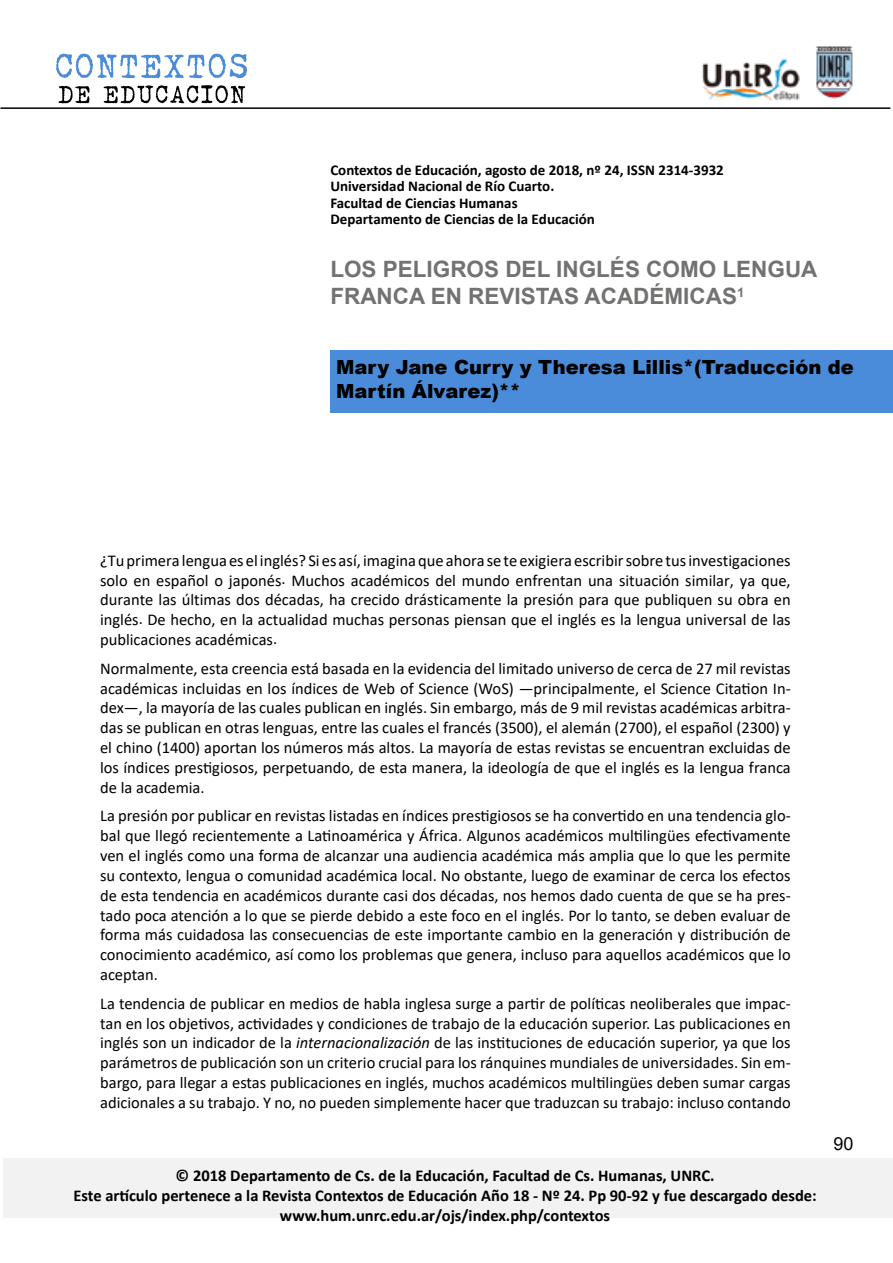
<style>
.page{position:relative;width:893px;height:1263px;background:#fff}
.page>*{position:absolute;margin:0;border:0;box-sizing:border-box;transform-origin:0 0}
.t1{font:700 22.5px/27px "Arial";color:#727271}
.t2{font:900 19.5px/23.4px "Arial";color:#000}
.t3{font:18px "Arial";color:#000}
.t4{font:16.5px/19.8px "Calibri";color:#000;text-align:justify}
.t5{font:700 16.5px/19.8px "Calibri";color:#000;text-align:center}
.t6{font:700 15px/16.5px "Calibri";color:#000}
.s1{font-style:italic}
</style>
<div class="page">
<div style="left:3px;top:1158px;width:889px;height:60px;background:#f2f2f2"></div>
<svg style="left:56px;top:54px;width:191px;height:24px"></svg>
<svg style="left:59px;top:86px;width:31px;height:17px"></svg>
<svg style="left:104px;top:85px;width:141px;height:18px"></svg>
<hr style="left:0;top:107px;width:890px;height:2px;background:#000">
<img style="left:702px;top:58px;width:98px;height:42px">
<img style="left:816px;top:46px;width:36px;height:53px">
<div style="left:330px;top:350px;width:563px;height:63px;background:#4a8cd9"></div>
<p class="t6" style="left:330px;top:162px;width:395px">Contextos de Educación, agosto de 2018, nº 24, ISSN 2314-3932<br>Universidad Nacional de Río Cuarto.<br>Facultad de Ciencias Humanas<br>Departamento de Ciencias de la Educación</p>
<h1 class="t1" style="left:330px;top:256px;width:489px">LOS PELIGROS DEL INGLÉS COMO LENGUA<br>FRANCA EN REVISTAS ACADÉMICAS<sup>1</sup></h1>
<p class="t2" style="left:336px;top:355px;width:519px">Mary Jane Curry y Theresa Lillis*(Traducción de<br>Martín Álvarez)**</p>
<p class="t4" style="left:100px;top:550px;width:692px">¿Tu primera lengua es el inglés? Si es así, imagina que ahora se te exigiera escribir sobre tus investigaciones solo en español o japonés. Muchos académicos del mundo enfrentan una situación similar, ya que, durante las últimas dos décadas, ha crecido drásticamente la presión para que publiquen su obra en inglés. De hecho, en la actualidad muchas personas piensan que el inglés es la lengua universal de las publicaciones académicas.</p>
<p class="t4" style="left:100px;top:658px;width:692px">Normalmente, esta creencia está basada en la evidencia del limitado universo de cerca de 27 mil revistas académicas incluidas en los índices de Web of Science (WoS) —principalmente, el Science Citation In&shy;dex—, la mayoría de las cuales publican en inglés. Sin embargo, más de 9 mil revistas académicas arbitra&shy;das se publican en otras lenguas, entre las cuales el francés (3500), el alemán (2700), el español (2300) y el chino (1400) aportan los números más altos. La mayoría de estas revistas se encuentran excluidas de los índices prestigiosos, perpetuando, de esta manera, la ideología de que el inglés es la lengua franca de la academia.</p>
<p class="t4" style="left:100px;top:806px;width:692px">La presión por publicar en revistas listadas en índices prestigiosos se ha convertido en una tendencia glo&shy;bal que llegó recientemente a Latinoamérica y África. Algunos académicos multilingües efectivamente ven el inglés como una forma de alcanzar una audiencia académica más amplia que lo que les permite su contexto, lengua o comunidad académica local. No obstante, luego de examinar de cerca los efectos de esta tendencia en académicos durante casi dos décadas, nos hemos dado cuenta de que se ha pres&shy;tado poca atención a lo que se pierde debido a este foco en el inglés. Por lo tanto, se deben evaluar de forma más cuidadosa las consecuencias de este importante cambio en la generación y distribución de conocimiento académico, así como los problemas que genera, incluso para aquellos académicos que lo aceptan.</p>
<p class="t4" style="left:100px;top:993px;width:692px">La tendencia de publicar en medios de habla inglesa surge a partir de políticas neoliberales que impac&shy;tan en los objetivos, actividades y condiciones de trabajo de la educación superior. Las publicaciones en inglés son un indicador de la <span class="s1">internacionalización</span> de las instituciones de educación superior, ya que los parámetros de publicación son un criterio crucial para los ránquines mundiales de universidades. Sin em&shy;bargo, para llegar a estas publicaciones en inglés, muchos académicos multilingües deben sumar cargas adicionales a su trabajo. Y no, no pueden simplemente hacer que traduzcan su trabajo: incluso contando</p>
<p class="t5" style="left:73px;top:1165px;width:745px">© 2018 Departamento de Cs. de la Educación, Facultad de Cs. Humanas, UNRC.<br>Este artículo pertenece a la Revista Contextos de Educación Año 18 - Nº 24. Pp 90-92 y fue descargado desde: www.hum.unrc.edu.ar/ojs/index.php/contextos</p>
<p class="t3" style="left:834px;top:1131px;width:22px">90</p>
</div>
